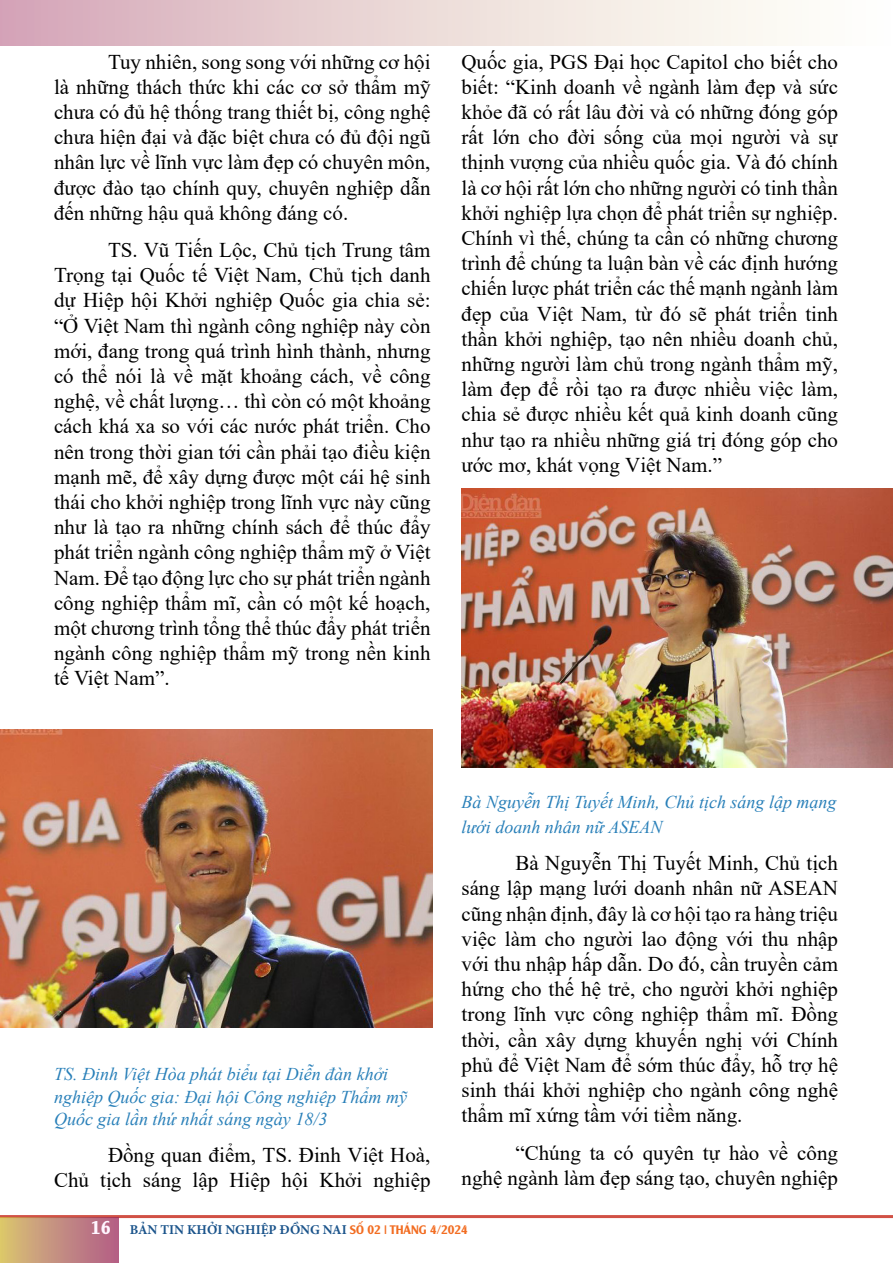
<style>
.page{position:relative;width:893px;height:1263px;background:#fff}
.page>*{position:absolute;margin:0;border:0;box-sizing:border-box;transform-origin:0 0}
.t1{font:21px/25.2px "Times New Roman";color:#000;text-align:justify}
.t2{font:italic 18px/22.5px "Times New Roman";color:#2980b9}
.t3{font:700 13.5px "Minion Pro";color:#1b548b}
.s1{font-family:"UTM Alexander";font-weight:400;font-size:18px;color:#fff6ff}
.s2{font-family:"UTM Alexander";font-weight:400;font-size:12px;color:#f26d22}
</style>
<div class="page">
<div style="left:0;top:0;width:892px;height:46px;background:linear-gradient(to right,#d6abb8,#fffffd)"></div>
<hr style="left:0;top:1215px;width:893px;height:3px;background:#d15145">
<div style="left:0;top:1217px;width:118px;height:46px;background:linear-gradient(to right,#d9c373,#b25d89)"></div>
<img style="left:0;top:730px;width:432px;height:297px">
<img style="left:461px;top:488px;width:432px;height:279px">
<p class="t1" style="left:54px;top:48px;width:378px;text-indent:54px">Tuy nhiên, song song với những cơ hội là những thách thức khi các cơ sở thẩm mỹ chưa có đủ hệ thống trang thiết bị, công nghệ chưa hiện đại và đặc biệt chưa có đủ đội ngũ nhân lực về lĩnh vực làm đẹp có chuyên môn, được đào tạo chính quy, chuyên nghiệp dẫn đến những hậu quả không đáng có.</p>
<p class="t1" style="left:54px;top:237px;width:378px;text-indent:54px">TS. Vũ Tiến Lộc, Chủ tịch Trung tâm Trọng tại Quốc tế Việt Nam, Chủ tịch danh dự Hiệp hội Khởi nghiệp Quốc gia chia sẻ: “Ở Việt Nam thì ngành công nghiệp này còn mới, đang trong quá trình hình thành, nhưng có thể nói là về mặt khoảng cách, về công nghệ, về chất lượng… thì còn có một khoảng cách khá xa so với các nước phát triển. Cho nên trong thời gian tới cần phải tạo điều kiện mạnh mẽ, để xây dựng được một cái hệ sinh thái cho khởi nghiệp trong lĩnh vực này cũng như là tạo ra những chính sách để thúc đẩy phát triển ngành công nghiệp thẩm mỹ ở Việt Nam. Để tạo động lực cho sự phát triển ngành công nghiệp thẩm mĩ, cần có một kế hoạch, một chương trình tổng thể thúc đẩy phát triển ngành công nghiệp thẩm mỹ trong nền kinh tế Việt Nam”.</p>
<p class="t1" style="left:461px;top:48px;width:378px">Quốc gia, PGS Đại học Capitol cho biết cho biết: “Kinh doanh về ngành làm đẹp và sức khỏe đã có rất lâu đời và có những đóng góp rất lớn cho đời sống của mọi người và sự thịnh vượng của nhiều quốc gia. Và đó chính là cơ hội rất lớn cho những người có tinh thần khởi nghiệp lựa chọn để phát triển sự nghiệp.<br>Chính vì thế, chúng ta cần có những chương trình để chúng ta luận bàn về các định hướng chiến lược phát triển các thế mạnh ngành làm đẹp của Việt Nam, từ đó sẽ phát triển tinh thần khởi nghiệp, tạo nên nhiều doanh chủ, những người làm chủ trong ngành thẩm mỹ, làm đẹp để rồi tạo ra được nhiều việc làm, chia sẻ được nhiều kết quả kinh doanh cũng như tạo ra nhiều những giá trị đóng góp cho ước mơ, khát vọng Việt Nam.”</p>
<p class="t2" style="left:54px;top:1062px;width:354px">TS. Đinh Việt Hòa phát biểu tại Diễn đàn khởi nghiệp Quốc gia: Đại hội Công nghiệp Thẩm mỹ<br>Quốc gia lần thứ nhất sáng ngày 18/3</p>
<p class="t1" style="left:54px;top:1142px;width:378px;text-align:right">Đồng quan điểm, TS. Đinh Việt Hoà,<br>Chủ tịch sáng lập Hiệp hội Khởi nghiệp</p>
<p class="t2" style="left:461px;top:789px;width:377px;line-height:25.2px">Bà Nguyễn Thị Tuyết Minh, Chủ tịch sáng lập mạng lưới doanh nhân nữ ASEAN</p>
<p class="t1" style="left:461px;top:850px;width:378px;text-indent:54px">Bà Nguyễn Thị Tuyết Minh, Chủ tịch sáng lập mạng lưới doanh nhân nữ ASEAN cũng nhận định, đây là cơ hội tạo ra hàng triệu việc làm cho người lao động với thu nhập với thu nhập hấp dẫn. Do đó, cần truyền cảm hứng cho thế hệ trẻ, cho người khởi nghiệp trong lĩnh vực công nghiệp thẩm mĩ. Đồng thời, cần xây dựng khuyến nghị với Chính phủ để Việt Nam để sớm thúc đẩy, hỗ trợ hệ sinh thái khởi nghiệp cho ngành công nghệ thẩm mĩ xứng tầm với tiềm năng.</p>
<p class="t1" style="left:461px;top:1139px;width:378px;text-align:right">“Chúng ta có quyên tự hào về công<br>nghệ ngành làm đẹp sáng tạo, chuyên nghiệp</p>
<p class="t3" style="left:91px;top:1220px;width:379px"><span class="s1">16</span> BẢN TIN KHỞI NGHIỆP ĐỒNG NAI <span class="s2">SỐ 02 | THÁNG 4/2024</span></p>
</div>
